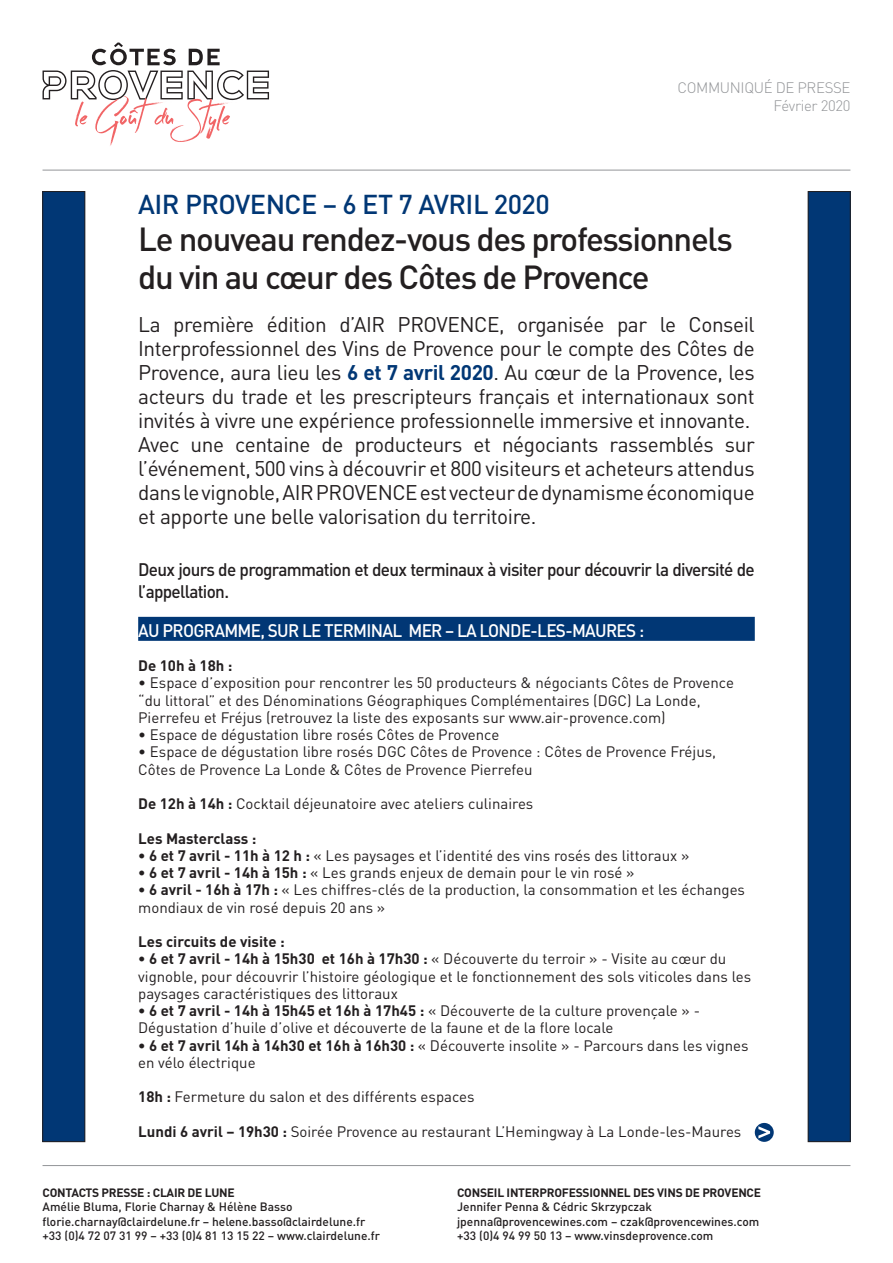
<style>
.page{position:relative;width:893px;height:1263px;background:#fff}
.page>*{position:absolute;margin:0;border:0;box-sizing:border-box;transform-origin:0 0}
.t1{font:500 33px "DIN";letter-spacing:-.04em;color:#231f20}
.t2{font:500 27px "DIN";letter-spacing:-.02em;color:#013775}
.t3{font:21px/24px "DIN";letter-spacing:-.02em;color:#231f20;text-align:justify}
.t4{font:500 18px/21.6px "DIN";letter-spacing:-.04em;color:#231f20;scale:.95 1}
.t5{font:500 18px "DIN";letter-spacing:-.04em;color:#fff;scale:.95 1}
.t6{font:15px/17.2px "DIN";color:#231f20}
.t7{font:700 15px "DIN";color:#231f20}
.t8{font:300 15px "DIN";letter-spacing:-.025em;color:#939598}
.t9{font:500 12px "DIN";color:#231f20}
.t10{font:700 12px "DIN";letter-spacing:-.02em;color:#231f20}
.s1{font-weight:700;color:#013775}
.s2{font-weight:700}
</style>
<div class="page">
<hr style="left:43px;top:170px;width:807px;height:1px;background:#939598">
<hr style="left:43px;top:1165px;width:807px;height:1px;background:#939598">
<svg style="left:43px;top:43px;width:226px;height:103px"></svg>
<div style="left:138px;top:617px;width:617px;height:24px;background:#013775"></div>
<div style="left:43px;top:192px;width:42px;height:950px;background:#013775"></div>
<div style="left:43px;top:191px;width:42px;height:951px;border:1px solid #231f20"></div>
<div style="left:808px;top:192px;width:42px;height:950px;background:#013775"></div>
<div style="left:808px;top:191px;width:42px;height:951px;border:1px solid #231f20"></div>
<svg style="left:755px;top:1123px;width:19px;height:19px"></svg>
<svg style="left:758px;top:1126px;width:12px;height:12px"></svg>
<p class="t8" style="left:677px;top:78px;width:174px">COMMUNIQUÉ DE PRESSE</p>
<p class="t8" style="left:773px;top:96px;width:79px">Février 2020</p>
<p class="t2" style="left:138px;top:187px;width:413px">AIR PROVENCE – 6 ET 7 AVRIL 2020</p>
<p class="t1" style="left:138px;top:218px;width:596px">Le nouveau rendez-vous des professionnels</p>
<p class="t1" style="left:138px;top:256px;width:513px">du vin au cœur des Côtes de Provence</p>
<p class="t3" style="left:138px;top:312px;width:618px">La première édition d’AIR PROVENCE, organisée par le Conseil Interprofessionnel des Vins de Provence pour le compte des Côtes de Provence, aura lieu les <span class="s1">6 et 7 avril 2020</span>. Au cœur de la Provence, les acteurs du trade et les prescripteurs français et internationaux sont invités à vivre une expérience professionnelle immersive et innovante.</p>
<p class="t3" style="left:138px;top:432px;width:618px">Avec une centaine de producteurs et négociants rassemblés sur l’événement, 500 vins à découvrir et 800 visiteurs et acheteurs attendus dans le vignoble, AIR PROVENCE est vecteur de dynamisme économique et apporte une belle valorisation du territoire.</p>
<p class="t4" style="left:138px;top:558px;width:650px">Deux jours de programmation et deux terminaux à visiter pour découvrir la diversité de l’appellation.</p>
<p class="t5" style="left:138px;top:619px;width:534px">AU PROGRAMME, SUR LE TERMINAL MER – LA LONDE-LES-MAURES :</p>
<p class="t7" style="left:138px;top:656px;width:96px">De 10h à 18h :</p>
<p class="t6" style="left:138px;top:674px;width:597px">• Espace d’exposition pour rencontrer les 50 producteurs &amp; négociants Côtes de Provence “du littoral” et des Dénominations Géographiques Complémentaires (DGC) La Londe,<br>Pierrefeu et Fréjus (retrouvez la liste des exposants sur www.air-provence.com)</p>
<p class="t6" style="left:138px;top:726px;width:363px">• Espace de dégustation libre rosés Côtes de Provence</p>
<p class="t6" style="left:138px;top:743px;width:579px">• Espace de dégustation libre rosés DGC Côtes de Provence : Côtes de Provence Fréjus,<br>Côtes de Provence La Londe &amp; Côtes de Provence Pierrefeu</p>
<p class="t6" style="left:138px;top:795px;width:397px"><span class="s2">De 12h à 14h :</span> Cocktail déjeunatoire avec ateliers culinaires</p>
<p class="t7" style="left:138px;top:828px;width:120px">Les Masterclass :</p>
<p class="t6" style="left:138px;top:846px;width:553px"><span class="s2">• 6 et 7 avril - 11h à 12 h :</span> « Les paysages et l’identité des vins rosés des littoraux »</p>
<p class="t6" style="left:138px;top:864px;width:498px"><span class="s2">• 6 et 7 avril - 14h à 15h :</span> « Les grands enjeux de demain pour le vin rosé »</p>
<p class="t6" style="left:138px;top:881px;width:608px"><span class="s2">• 6 avril - 16h à 17h :</span> « Les chiffres-clés de la production, la consommation et les échanges mondiaux de vin rosé depuis 20 ans »</p>
<p class="t7" style="left:138px;top:932px;width:148px">Les circuits de visite :</p>
<p class="t6" style="left:138px;top:950px;width:614px"><span class="s2">• 6 et 7 avril - 14h à 15h30 et 16h à 17h30 :</span> « Découverte du terroir » - Visite au cœur du vignoble, pour découvrir l’histoire géologique et le fonctionnement des sols viticoles dans les paysages caractéristiques des littoraux</p>
<p class="t6" style="left:138px;top:1002px;width:563px"><span class="s2">• 6 et 7 avril - 14h à 15h45 et 16h à 17h45 :</span> « Découverte de la culture provençale » -<br>Dégustation d’huile d’olive et découverte de la faune et de la flore locale</p>
<p class="t6" style="left:138px;top:1036px;width:612px"><span class="s2">• 6 et 7 avril 14h à 14h30 et 16h à 16h30 :</span> « Découverte insolite » - Parcours dans les vignes en vélo électrique</p>
<p class="t6" style="left:138px;top:1088px;width:338px"><span class="s2">18h :</span> Fermeture du salon et des différents espaces</p>
<p class="t6" style="left:138px;top:1122px;width:605px"><span class="s2">Lundi 6 avril – 19h30 :</span> Soirée Provence au restaurant L’Hemingway à La Londe-les-Maures</p>
<p class="t10" style="left:43px;top:1184px;width:194px">CONTACTS PRESSE : CLAIR DE LUNE</p>
<p class="t9" style="left:43px;top:1199px;width:252px">Amélie Bluma, Florie Charnay &amp; Hélène Basso</p>
<p class="t9" style="left:43px;top:1213px;width:324px">florie.charnay@clairdelune.fr – helene.basso@clairdelune.fr</p>
<p class="t9" style="left:43px;top:1228px;width:339px">+33 (0)4 72 07 31 99 – +33 (0)4 81 13 15 22 – www.clairdelune.fr</p>
<p class="t10" style="left:457px;top:1184px;width:305px">CONSEIL INTERPROFESSIONNEL DES VINS DE PROVENCE</p>
<p class="t9" style="left:457px;top:1199px;width:197px">Jennifer Penna &amp; Cédric Skrzypczak</p>
<p class="t9" style="left:457px;top:1213px;width:304px">jpenna@provencewines.com – czak@provencewines.com</p>
<p class="t9" style="left:457px;top:1228px;width:258px">+33 (0)4 94 99 50 13 – www.vinsdeprovence.com</p>
</div>
